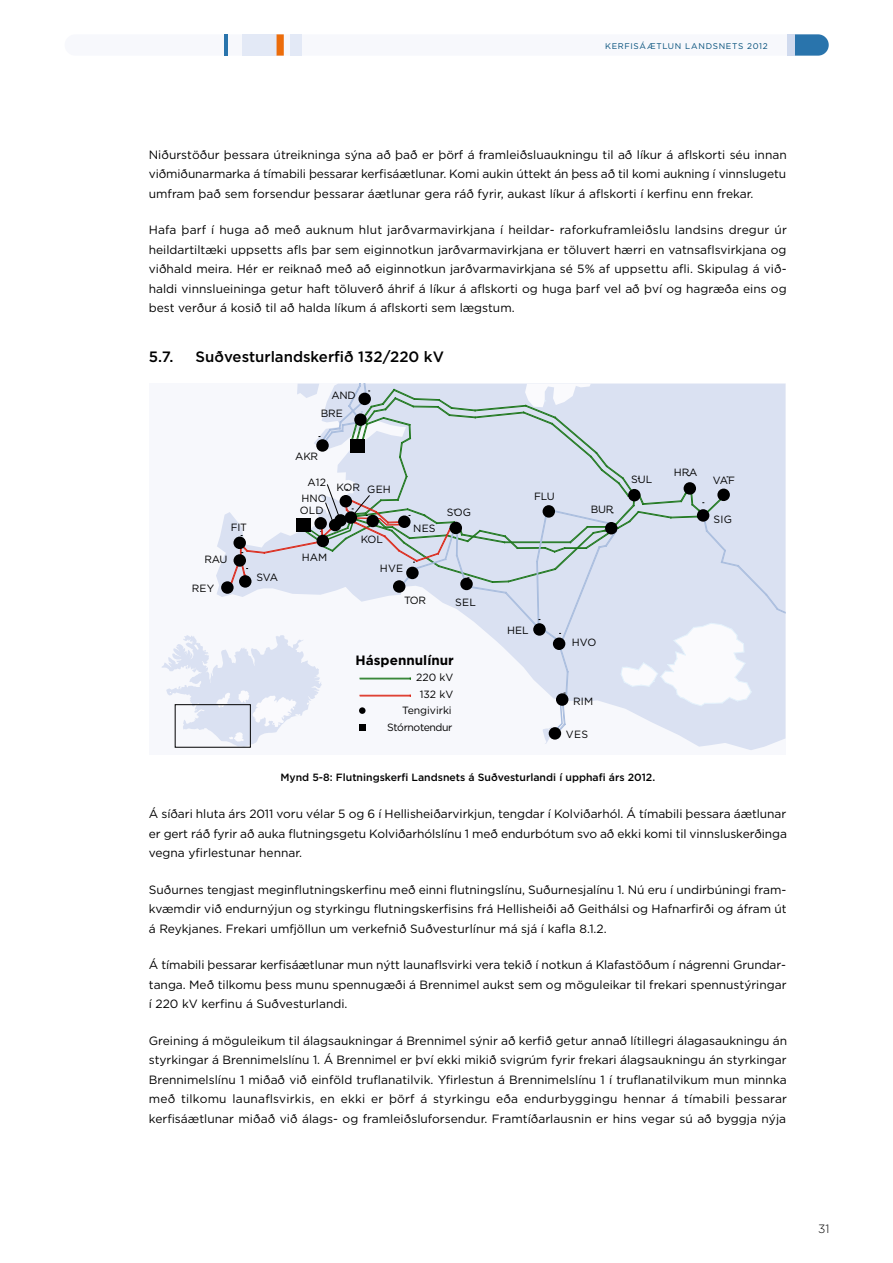
<style>
.page{position:relative;width:893px;height:1263px;background:#fff}
.page>*{position:absolute;margin:0;border:0;box-sizing:border-box;transform-origin:0 0}
.t1{font:500 15px "Gotham";color:#000}
.t2{font:700 13.5px "Gotham";color:#000}
.t3{font:12px/19.5px "Gotham";color:#000;text-align:justify}
.t4{font:300 12px "Gotham";color:#000}
.t5{font:10.5px/17.1px "Gotham";letter-spacing:-.005em;color:#000;text-align:center}
.t6{font:500 10.5px "Gotham";color:#000}
.t7{font:10.5px "Gotham";letter-spacing:-.035em;color:#000}
.t8{font:8.25px "Gotham";letter-spacing:.08em;color:#004d79}
</style>
<div class="page">
<div style="left:65px;top:34px;width:764px;height:22px;background:#f7f8fc;border-radius:11px"></div>
<div style="left:242px;top:34px;width:35px;height:22px;background:#e3e9f6"></div>
<div style="left:291px;top:34px;width:11px;height:22px;background:#e3e9f6"></div>
<hr style="left:225px;top:34px;width:3px;height:22px;background:#2974ac">
<div style="left:277px;top:34px;width:7px;height:22px;background:#ec6c0a"></div>
<svg style="left:795px;top:34px;width:34px;height:22px"></svg>
<div style="left:787px;top:34px;width:8px;height:22px;background:#d0daee"></div>
<div style="left:149px;top:384px;width:637px;height:371px;background:#f7f8fc"></div>
<svg style="left:162px;top:384px;width:624px;height:363px"></svg>
<div style="left:398px;top:515px;width:13px;height:13px;background:#000;border-radius:50%"></div>
<div style="left:366px;top:515px;width:13px;height:12px;background:#000;border-radius:50%"></div>
<div style="left:345px;top:511px;width:12px;height:13px;background:#000;border-radius:50%"></div>
<p class="t8" style="left:605px;top:41px;width:164px">KERFISÁÆTLUN LANDSNETS 2012</p>
<p class="t3" style="left:149px;top:145px;width:639px">Niðurstöður þessara útreikninga sýna að það er þörf á framleiðsluaukningu til að líkur á aflskorti séu innan viðmiðunarmarka á tímabili þessarar kerfisáætlunar. Komi aukin úttekt án þess að til komi aukning í vinnslugetu umfram það sem forsendur þessarar áætlunar gera ráð fyrir, aukast líkur á aflskorti í kerfinu enn frekar.</p>
<p class="t3" style="left:149px;top:220px;width:640px">Hafa þarf í huga að með auknum hlut jarðvarmavirkjana í heildar- raforkuframleiðslu landsins dregur úr heildartiltæki uppsetts afls þar sem eiginnotkun jarðvarmavirkjana er töluvert hærri en vatnsaflsvirkjana og viðhald meira. Hér er reiknað með að eiginnotkun jarðvarmavirkjana sé 5% af uppsettu afli. Skipulag á við&shy;haldi vinnslueininga getur haft töluverð áhrif á líkur á aflskorti og huga þarf vel að því og hagræða eins og best verður á kosið til að halda líkum á aflskorti sem lægstum.</p>
<p class="t1" style="left:149px;top:348px;width:26px">5.7.</p>
<p class="t1" style="left:196px;top:348px;width:249px">Suðvesturlandskerfið 132/220 kV</p>
<p class="t5" style="left:331px;top:386px;width:26px">AND</p>
<p class="t5" style="left:321px;top:405px;width:24px">BRE</p>
<p class="t5" style="left:231px;top:518px;width:18px">FIT</p>
<p class="t5" style="left:204px;top:550px;width:25px">RAU</p>
<p class="t5" style="left:192px;top:580px;width:24px">REY</p>
<p class="t5" style="left:256px;top:569px;width:23px">SVA</p>
<p class="t5" style="left:295px;top:447px;width:24px">AKR</p>
<p class="t5" style="left:308px;top:473px;width:20px">A12</p>
<p class="t5" style="left:301px;top:489px;width:27px">HNO</p>
<p class="t5" style="left:300px;top:502px;width:25px">OLD</p>
<p class="t5" style="left:302px;top:548px;width:27px">HAM</p>
<p class="t5" style="left:337px;top:480px;width:56px">KOR GEH</p>
<p class="t5" style="left:361px;top:530px;width:24px">KOL</p>
<p class="t5" style="left:380px;top:559px;width:25px">HVE</p>
<p class="t5" style="left:413px;top:519px;width:24px">NES</p>
<p class="t5" style="left:447px;top:503px;width:26px">SOG</p>
<p class="t5" style="left:404px;top:591px;width:24px">TOR</p>
<p class="t5" style="left:455px;top:593px;width:22px">SEL</p>
<p class="t2" style="left:356px;top:652px;width:100px">Háspennulínur</p>
<p class="t5" style="left:416px;top:668px;width:39px">220 kV<br>132 kV</p>
<p class="t5" style="left:402px;top:702px;width:51px">Tengivirki</p>
<p class="t7" style="left:387px;top:722px;width:67px">Stórnotendur</p>
<p class="t5" style="left:534px;top:487px;width:22px">FLU</p>
<p class="t5" style="left:591px;top:501px;width:24px">BUR</p>
<p class="t5" style="left:631px;top:471px;width:23px">SUL</p>
<p class="t5" style="left:674px;top:463px;width:25px">HRA</p>
<p class="t5" style="left:713px;top:471px;width:24px">VAF</p>
<p class="t5" style="left:713px;top:510px;width:20px">SIG</p>
<p class="t5" style="left:507px;top:621px;width:23px">HEL</p>
<p class="t5" style="left:572px;top:633px;width:26px">HVO</p>
<p class="t5" style="left:573px;top:692px;width:22px">RIM</p>
<p class="t5" style="left:566px;top:725px;width:24px">VES</p>
<p class="t6" style="left:280px;top:772px;width:376px">Mynd 5-8: Flutningskerfi Landsnets á Suðvesturlandi í upphafi árs 2012.</p>
<p class="t3" style="left:149px;top:804px;width:640px">Á síðari hluta árs 2011 voru vélar 5 og 6 í Hellisheiðarvirkjun, tengdar í Kolviðarhól. Á tímabili þessara áætlunar er gert ráð fyrir að auka flutningsgetu Kolviðarhólslínu 1 með endurbótum svo að ekki komi til vinnsluskerðinga vegna yfirlestunar hennar.</p>
<p class="t3" style="left:149px;top:879px;width:639px">Suðurnes tengjast meginflutningskerfinu með einni flutningslínu, Suðurnesjalínu 1. Nú eru í undirbúningi fram&shy;kvæmdir við endurnýjun og styrkingu flutningskerfisins frá Hellisheiði að Geithálsi og Hafnarfirði og áfram út á Reykjanes. Frekari umfjöllun um verkefnið Suðvesturlínur má sjá í kafla 8.1.2.</p>
<p class="t3" style="left:149px;top:955px;width:639px">Á tímabili þessarar kerfisáætlunar mun nýtt launaflsvirki vera tekið í notkun á Klafastöðum í nágrenni Grundar&shy;tanga. Með tilkomu þess munu spennugæði á Brennimel aukst sem og möguleikar til frekari spennustýringar í 220 kV kerfinu á Suðvesturlandi.</p>
<p class="t3" style="left:149px;top:1030px;width:640px">Greining á möguleikum til álagsaukningar á Brennimel sýnir að kerfið getur annað lítillegri álagasaukningu án styrkingar á Brennimelslínu 1. Á Brennimel er því ekki mikið svigrúm fyrir frekari álagsaukningu án styrkingar Brennimelslínu 1 miðað við einföld truflanatilvik. Yfirlestun á Brennimelslínu 1 í truflanatilvikum mun minnka með tilkomu launaflsvirkis, en ekki er þörf á styrkingu eða endurbyggingu hennar á tímabili þessarar kerfisáætlunar miðað við álags- og framleiðsluforsendur. Framtíðarlausnin er hins vegar sú að byggja nýja</p>
<p class="t4" style="left:818px;top:1222px;width:13px">31</p>
</div>
